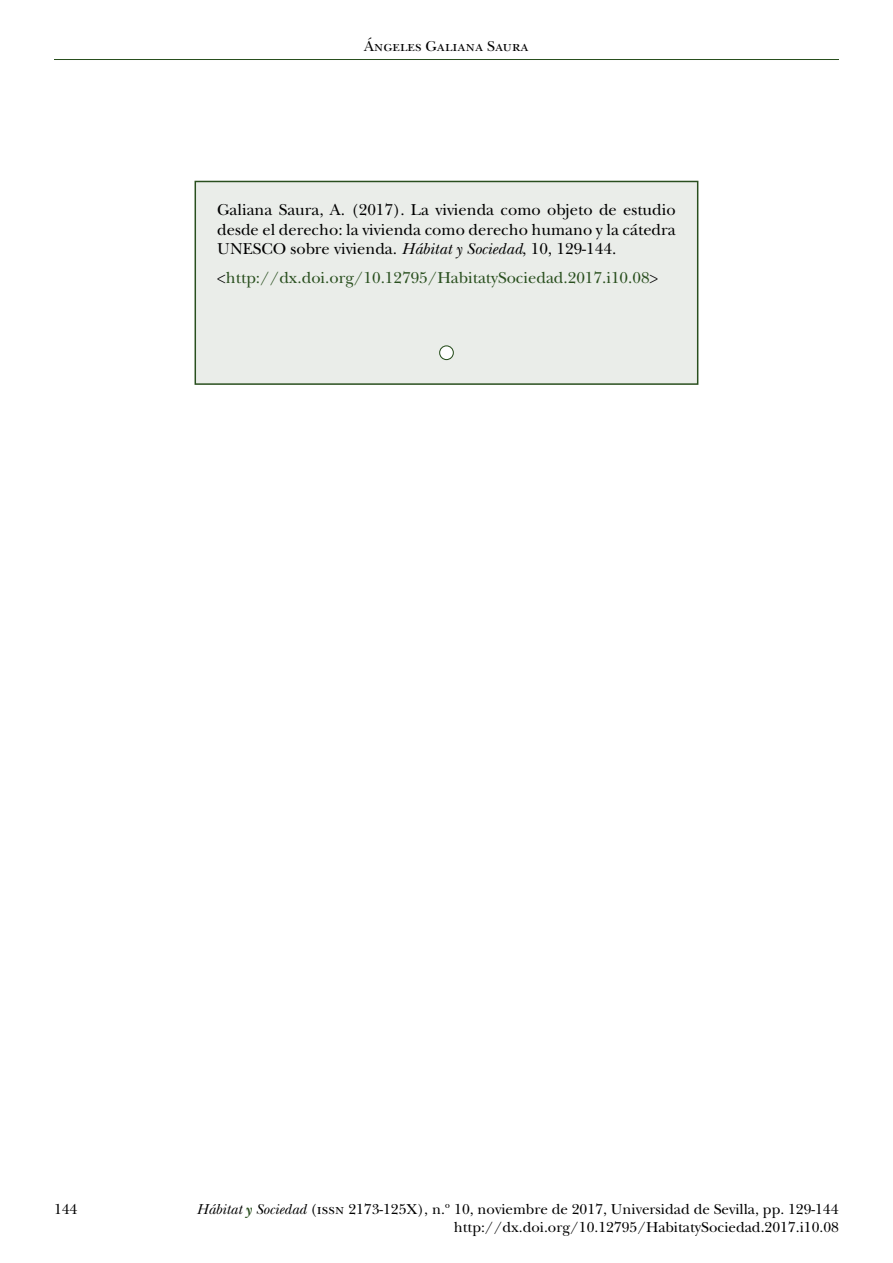
<style>
.page{position:relative;width:893px;height:1263px;background:#fff}
.page>*{position:absolute;margin:0;border:0;box-sizing:border-box;transform-origin:0 0}
.TXT_normal{font:16.5px/19.8px "New Baskerville Std";color:#000;text-align:justify}
.TXT_normal-2{font:16.5px "New Baskerville Std";color:#294f1e}
.TXT_INI_ES{font:15px "New Baskerville Std";color:#000}
.s1{font-style:italic}
.s2{color:#000}
.s3{font-weight:700;font-style:italic;color:#294f1e}
</style>
<div class="page">
<hr style="left:54px;top:59px;width:785px;height:1px;background:#294f1e">
<div style="left:195px;top:181px;width:503px;height:203px;background:#eaede9"></div>
<div style="left:195px;top:181px;width:503px;height:204px;border:2px solid #294f1e"></div>
<div style="left:440px;top:346px;width:13px;height:14px;background:#fff;border-radius:50%"></div>
<div style="left:439px;top:345px;width:15px;height:15px;border:1px solid #294f1e;border-radius:50%"></div>
<p class="TXT_INI_ES" style="left:364px;top:37px;width:166px">Ángeles Galiana Saura</p>
<p class="TXT_normal" style="left:217px;top:200px;width:460px">Galiana Saura, A. (2017). La vivienda como objeto de estudio desde el derecho: la vivienda como derecho humano y la cátedra UNESCO sobre vivienda. <span class="s1">Hábitat y Sociedad</span>, 10, 129-144.</p>
<p class="TXT_normal-2" style="left:217px;top:268px;width:442px"><span class="s2">&lt;</span>http://dx.doi.org/10.12795/HabitatySociedad.2017.i10.08<span class="s2">&gt;</span></p>
<p class="TXT_INI_ES" style="left:54px;top:1201px;width:25px">144</p>
<p class="TXT_INI_ES" style="left:196px;top:1201px;width:644px"><span class="s1">Hábitat</span> <span class="s3">y</span> <span class="s1">Sociedad</span> (issn 2173-125X), n.º 10, noviembre de 2017, Universidad de Sevilla, pp. 129-144</p>
<p class="TXT_INI_ES" style="left:454px;top:1219px;width:387px">http://dx.doi.org/10.12795/HabitatySociedad.2017.i10.08</p>
</div>
